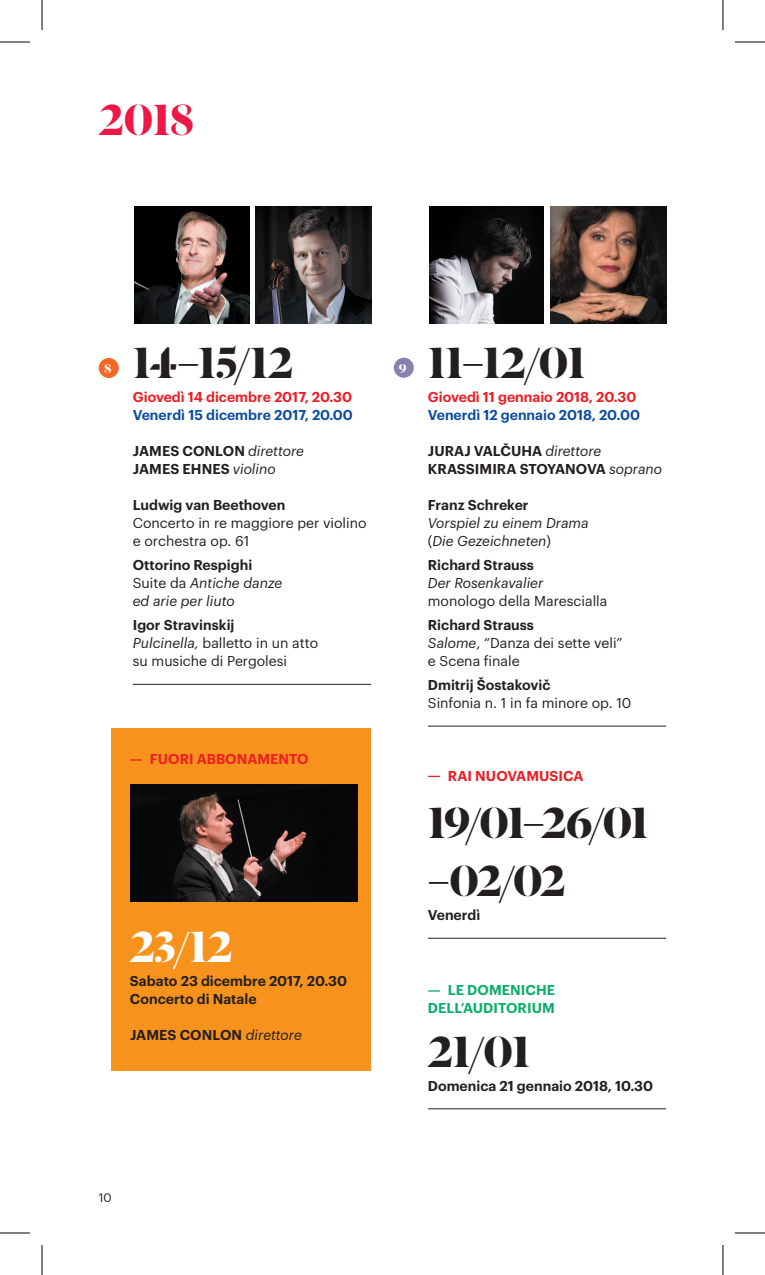
<style>
.page{position:relative;width:765px;height:1275px;background:#fff}
.page>*{position:absolute;margin:0;border:0;box-sizing:border-box;transform-origin:0 0}
.t1{font:700 48px "Dala Floda";letter-spacing:-.02em;color:#231f20}
.t2{font:700 48px/57.6px "Dala Floda";letter-spacing:-.045em;color:#231f20}
.t3{font:700 48px "Dala Floda";color:#fff}
.t4{font:700 48px "Dala Floda";color:#ed1845}
.t5{font:600 14px/18px "Graphik";color:#231f20}
.t6{font:14px/18px "Graphik";color:#231f20}
.t7{font:italic 14px/18px "Graphik";color:#231f20}
.t8{font:600 14px "Graphik";color:#ee1d23}
.t9{font:600 14px "Graphik";color:#0d4da1}
.t10{font:600 14px/18px "Graphik";letter-spacing:.005em;color:#09ae6a}
.t11{font:700 14px "Dala Floda";color:#fff}
.t12{font:12px "Graphik";color:#231f20}
.s1{font-weight:400;font-style:italic}
.s2{font-weight:600;font-style:normal}
.s3{font-style:normal}
.s4{font-weight:600}
.s5{font-style:italic}
</style>
<div class="page">
<hr style="left:133px;top:684px;width:238px;height:1px;background:#231f20">
<div style="left:99px;top:358px;width:20px;height:20px;background:#f36824;border-radius:50%"></div>
<hr style="left:428px;top:726px;width:238px;height:1px;background:#231f20">
<div style="left:393px;top:358px;width:20px;height:20px;background:#8981ad;border-radius:50%"></div>
<hr style="left:428px;top:938px;width:238px;height:1px;background:#231f20">
<hr style="left:428px;top:1108px;width:238px;height:1px;background:#231f20">
<div style="left:111px;top:729px;width:260px;height:342px;background:#f7931d"></div>
<img style="left:131px;top:784px;width:226px;height:117px">
<img style="left:255px;top:206px;width:116px;height:117px">
<img style="left:550px;top:206px;width:116px;height:117px">
<img style="left:134px;top:206px;width:115px;height:117px">
<img style="left:429px;top:206px;width:114px;height:117px">
<hr style="left:0;top:42px;width:30px;height:1px;background:#000">
<hr style="left:734px;top:42px;width:30px;height:1px;background:#000">
<hr style="left:0;top:1232px;width:30px;height:1px;background:#000">
<hr style="left:734px;top:1232px;width:30px;height:1px;background:#000">
<hr style="left:42px;top:0;width:1px;height:30px;background:#000">
<hr style="left:42px;top:1245px;width:1px;height:30px;background:#000">
<hr style="left:722px;top:0;width:1px;height:30px;background:#000">
<hr style="left:722px;top:1245px;width:1px;height:30px;background:#000">
<h1 class="t4" style="left:99px;top:87px;width:96px">2018</h1>
<p class="t11" style="left:104px;top:359px;width:8px">8</p>
<h1 class="t1" style="left:133px;top:330px;width:161px">14–15/12</h1>
<p class="t8" style="left:133px;top:386px;width:221px">Giovedì 14 dicembre 2017, 20.30</p>
<p class="t9" style="left:133px;top:404px;width:221px">Venerdì 15 dicembre 2017, 20.00</p>
<p class="t5" style="left:133px;top:441px;width:173px">JAMES CONLON <span class="s1">direttore<br></span>JAMES EHNES <span class="s1">violino</span></p>
<p class="t5" style="left:133px;top:495px;width:154px">Ludwig van Beethoven</p>
<p class="t6" style="left:133px;top:513px;width:235px">Concerto in re maggiore per violino e orchestra op. 61</p>
<p class="t7" style="left:133px;top:555px;width:151px"><span class="s2">Ottorino Respighi<br></span><span class="s3">Suite da</span> Antiche danze ed arie per liuto</p>
<p class="t6" style="left:133px;top:615px;width:187px"><span class="s4">Igor Stravinskij<br></span><span class="s5">Pulcinella,</span> balletto in un atto su musiche di Pergolesi</p>
<p class="t8" style="left:130px;top:747px;width:180px">— FUORI ABBONAMENTO</p>
<h1 class="t3" style="left:130px;top:913px;width:104px">23/12</h1>
<p class="t5" style="left:130px;top:970px;width:218px">Sabato 23 dicembre 2017, 20.30<br>Concerto di Natale</p>
<p class="t5" style="left:130px;top:1024px;width:173px">JAMES CONLON <span class="s1">direttore</span></p>
<p class="t11" style="left:399px;top:359px;width:9px">9</p>
<h1 class="t1" style="left:428px;top:330px;width:159px">11–12/01</h1>
<p class="t8" style="left:428px;top:386px;width:210px">Giovedì 11 gennaio 2018, 20.30</p>
<p class="t9" style="left:428px;top:404px;width:213px">Venerdì 12 gennaio 2018, 20.00</p>
<p class="t5" style="left:428px;top:440px;width:236px">JURAJ VALČUHA <span class="s1">direttore<br></span>KRASSIMIRA STOYANOVA <span class="s1">soprano</span></p>
<p class="t5" style="left:428px;top:494px;width:102px">Franz Schreker</p>
<p class="t7" style="left:428px;top:512px;width:162px">Vorspiel zu einem Drama <span class="s3">(</span>Die Gezeichneten<span class="s3">)</span></p>
<p class="t5" style="left:428px;top:554px;width:107px">Richard Strauss</p>
<p class="t7" style="left:428px;top:572px;width:117px">Der Rosenkavalier</p>
<p class="t6" style="left:428px;top:590px;width:181px">monologo della Marescialla</p>
<p class="t6" style="left:428px;top:614px;width:196px"><span class="s4">Richard Strauss<br></span><span class="s5">Salome</span>, “Danza dei sette veli” e Scena finale</p>
<p class="t5" style="left:428px;top:674px;width:124px">Dmitrij Šostakovič</p>
<p class="t6" style="left:428px;top:692px;width:205px">Sinfonia n. 1 in fa minore op. 10</p>
<p class="t8" style="left:428px;top:765px;width:157px">— RAI NUOVAMUSICA</p>
<h1 class="t2" style="left:428px;top:792px;width:222px">19/01–26/01 –02/02</h1>
<p class="t5" style="left:428px;top:904px;width:54px">Venerdì</p>
<p class="t10" style="left:428px;top:979px;width:129px">— LE DOMENICHE<br>DELL’AUDITORIUM</p>
<h1 class="t1" style="left:428px;top:1018px;width:104px">21/01</h1>
<p class="t5" style="left:428px;top:1075px;width:227px">Domenica 21 gennaio 2018, 10.30</p>
<p class="t12" style="left:99px;top:1188px;width:14px">10</p>
</div>
